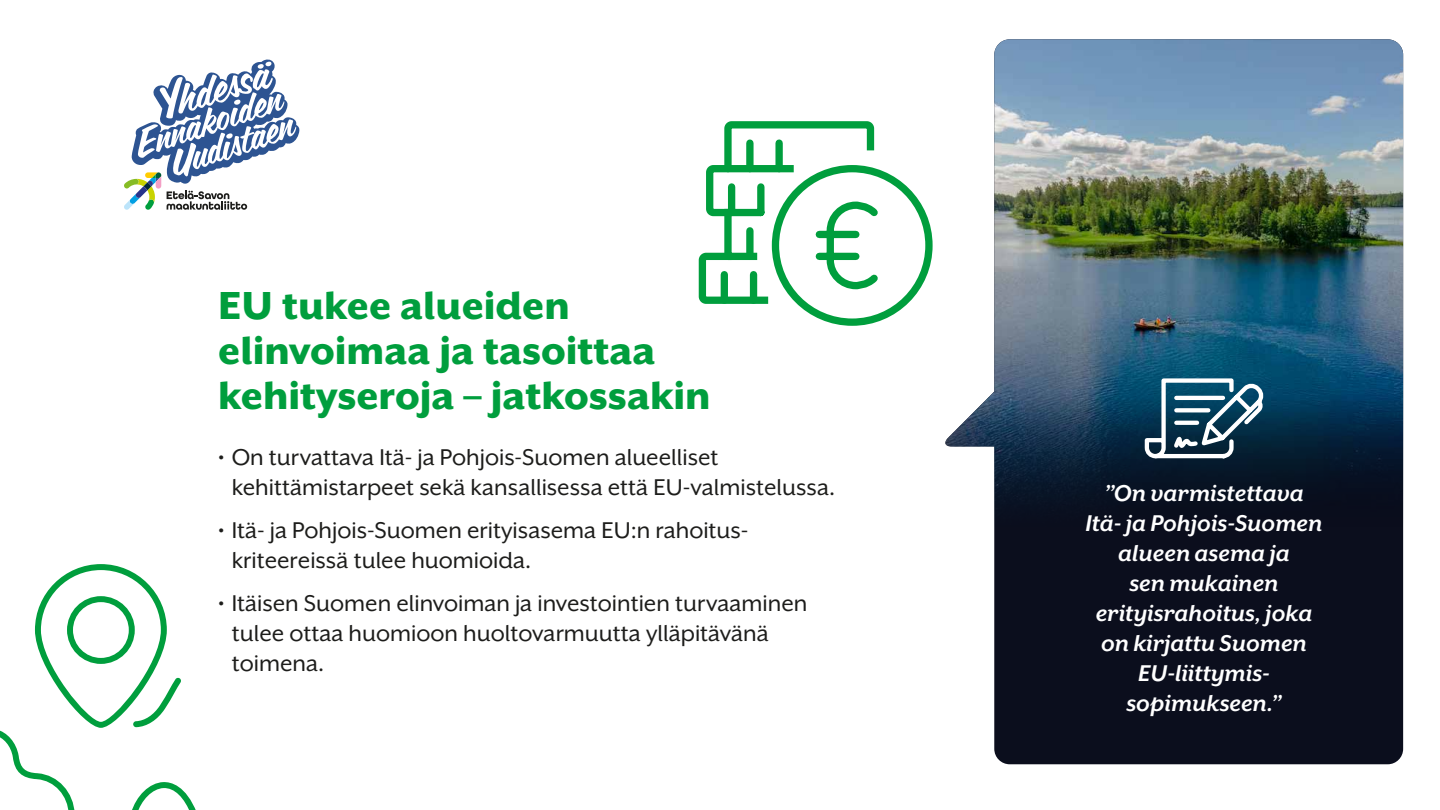
<style>
.page{position:relative;width:1440px;height:810px;background:#fff}
.page>*{position:absolute;margin:0;border:0;box-sizing:border-box;transform-origin:0 0}
.t1{font:800 45px/45px "Mr Eaves XL San OT";color:#009e3d}
.t2{font:26.25px/30px "Mr Eaves XL San OT";color:#1d1d1b}
.t3{font:italic 700 26.25px/30px "Mr Eaves XL San OT";color:#fff;text-align:center}
</style>
<div class="page">
<div style="left:994px;top:526px;width:409px;height:238px;background:#0b0e1d"></div>
<img style="left:945px;top:39px;width:458px;height:487px">
<svg style="left:0;top:564px;width:196px;height:246px"></svg>
<svg style="left:698px;top:121px;width:235px;height:205px"></svg>
<div style="left:721px;top:275px;width:7px;height:25px;background:#009e3d"></div>
<div style="left:750px;top:275px;width:7px;height:25px;background:#009e3d"></div>
<svg style="left:1143px;top:376px;width:125px;height:84px"></svg>
<svg style="left:124px;top:59px;width:175px;height:151px"></svg>
<h1 class="t1" style="left:218px;top:283px;width:494px">EU tukee alueiden elinvoimaa ja tasoittaa kehityseroja – jatkossakin</h1>
<p class="t2" style="left:232px;top:442px;width:605px;text-indent:-13px">• On turvattava Itä- ja Pohjois-Suomen alueelliset kehittämistarpeet sekä kansallisessa että EU-valmistelussa.</p>
<p class="t2" style="left:232px;top:515px;width:518px;text-indent:-13px">• Itä- ja Pohjois-Suomen erityisasema EU:n rahoitus&shy;kriteereissä tulee huomioida.</p>
<p class="t2" style="left:232px;top:588px;width:577px;text-indent:-13px">• Itäisen Suomen elinvoiman ja investointien turvaaminen tulee ottaa huomioon huoltovarmuutta ylläpitävänä toimena.</p>
<p class="t3" style="left:1086px;top:478px;width:239px">”On varmistettava<br>Itä- ja Pohjois-Suomen alueen asema ja<br>sen mukainen erityisrahoitus, joka on kirjattu Suomen<br>EU-liittymis&shy;sopimukseen.”</p>
</div>
